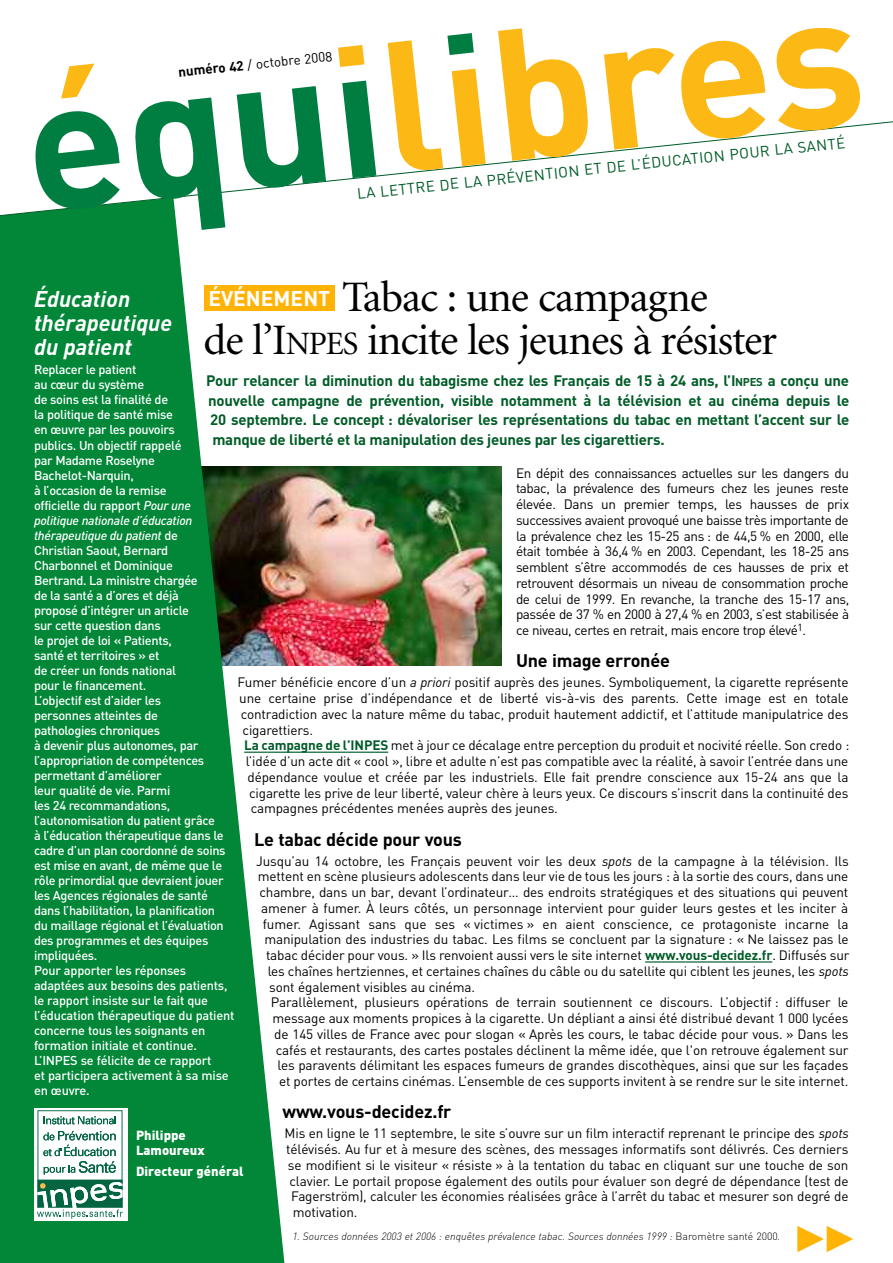
<style>
.page{position:relative;width:893px;height:1263px;background:#fff}
.page>*{position:absolute;margin:0;border:0;box-sizing:border-box;transform-origin:0 0}
.t1{font:43.5px/43.5px "Minion";letter-spacing:-.025em;color:#000}
.t2{font:italic 700 22.5px/24px "DIN";color:#fff}
.t3{font:700 21px "DIN";color:#fff}
.t4{font:700 18px "DIN";letter-spacing:-.01em;color:#000}
.t5{font:700 15px/19.5px "DIN";letter-spacing:-.015em;color:#015c28;text-align:justify}
.t6{font:15px "DIN";color:#015c28}
.t7{font:13.5px/15.8px "DIN";letter-spacing:-.01em;color:#000;text-align:justify}
.t8{font:900 13.05px/15.3px "DIN";color:#fff}
.t9{font:500 12.75px/15px "DIN";letter-spacing:-.025em;color:#fff}
.t10{font:italic 300 10.5px "DIN";color:#000}
.s1{font-weight:700}
.s2{font-size:32.7px}
.s3{font-size:11.25px}
.s4{font-style:italic}
.s5{font-weight:700;color:#015c28}
.s6{font-style:normal}
</style>
<div class="page">
<hr style="left:268px;top:752px;width:79px;height:1px;background:#015c28">
<hr style="left:347px;top:752px;width:41px;height:1px;background:#015c28">
<hr style="left:645px;top:961px;width:30px;height:1px;background:#015c28">
<hr style="left:686px;top:961px;width:86px;height:1px;background:#015c28">
<img style="left:285px;top:467px;width:216px;height:199px">
<div style="left:204px;top:285px;width:131px;height:26px;background:#ffb305"></div>
<svg style="left:0;top:216px;width:285px;height:1047px;background:#2a9452"></svg>
<svg style="left:0;top:119px;width:893px;height:97px"></svg>
<svg style="left:33px;top:111px;width:87px;height:100px"></svg>
<svg style="left:134px;top:97px;width:91px;height:133px"></svg>
<svg style="left:237px;top:86px;width:89px;height:102px"></svg>
<svg style="left:342px;top:81px;width:34px;height:97px"></svg>
<svg style="left:498px;top:28px;width:92px;height:133px"></svg>
<svg style="left:604px;top:40px;width:161px;height:110px"></svg>
<svg style="left:61px;top:64px;width:33px;height:35px"></svg>
<svg style="left:388px;top:33px;width:98px;height:139px"></svg>
<svg style="left:338px;top:45px;width:26px;height:22px"></svg>
<svg style="left:774px;top:27px;width:88px;height:104px"></svg>
<div style="left:34px;top:1108px;width:94px;height:112px;background:#fff"></div>
<svg style="left:37px;top:1110px;width:86px;height:109px"></svg>
<p class="t7" style="left:177px;top:65px;width:156px;rotate:-6deg"><span class="s1">numéro 42</span> / octobre 2008</p>
<p class="t6" style="left:356px;top:185px;width:492px;rotate:-6deg">LA LETTRE DE LA PRÉVENTION ET DE L’ÉDUCATION POUR LA SANTÉ</p>
<h1 class="t1" style="left:204px;top:278px;width:575px;text-indent:138px">Tabac : une campagne<br>de l’I<span class="s2">NPES</span> incite les jeunes à résister</h1>
<p class="t5" style="left:206px;top:371px;width:645px">Pour relancer la diminution du tabagisme chez les Français de 15 à 24 ans, l’I<span class="s3">NPES</span> a conçu une nouvelle campagne de prévention, visible notamment à la télévision et au cinéma depuis le 20 septembre. Le concept : dévaloriser les représentations du tabac en mettant l’accent sur le manque de liberté et la manipulation des jeunes par les cigarettiers.</p>
<p class="t7" style="left:516px;top:465px;width:335px">En dépit des connaissances actuelles sur les dangers du tabac, la prévalence des fumeurs chez les jeunes reste élevée. Dans un premier temps, les hausses de prix successives avaient provoqué une baisse très importante de la prévalence chez les 15-25 ans : de 44,5 % en 2000, elle était tombée à 36,4 % en 2003. Cependant, les 18-25 ans semblent s’être accommodés de ces hausses de prix et retrouvent désormais un niveau de consommation proche de celui de 1999. En revanche, la tranche des 15-17 ans, passée de 37 % en 2000 à 27,4 % en 2003, s’est stabilisée à ce niveau, certes en retrait, mais encore trop élevé<sup>1</sup>.</p>
<h3 class="t4" style="left:516px;top:651px;width:155px">Une image erronée</h3>
<p class="t7" style="left:238px;top:675px;width:612px">Fumer bénéficie encore d’un <span class="s4">a priori</span> positif auprès des jeunes. Symboliquement, la cigarette représente</p>
<p class="t7" style="left:239px;top:690px;width:611px">une certaine prise d’indépendance et de liberté vis-à-vis des parents. Cette image est en totale</p>
<p class="t7" style="left:241px;top:706px;width:609px">contradiction avec la nature même du tabac, produit hautement addictif, et l’attitude manipulatrice des</p>
<p class="t7" style="left:243px;top:722px;width:72px">cigarettiers.</p>
<p class="t7" style="left:244px;top:738px;width:607px"><span class="s5">La campagne de l’INPES</span> met à jour ce décalage entre perception du produit et nocivité réelle. Son credo :</p>
<p class="t7" style="left:246px;top:753px;width:604px">l’idée d’un acte dit « cool », libre et adulte n’est pas compatible avec la réalité, à savoir l’entrée dans une</p>
<p class="t7" style="left:247px;top:769px;width:602px">dépendance voulue et créée par les industriels. Elle fait prendre conscience aux 15-24 ans que la</p>
<p class="t7" style="left:249px;top:785px;width:601px">cigarette les prive de leur liberté, valeur chère à leurs yeux. Ce discours s’inscrit dans la continuité des</p>
<p class="t7" style="left:251px;top:801px;width:309px">campagnes précédentes menées auprès des jeunes.</p>
<h3 class="t4" style="left:254px;top:829px;width:209px">Le tabac décide pour vous</h3>
<p class="t7" style="left:256px;top:853px;width:594px">Jusqu’au 14 octobre, les Français peuvent voir les deux <span class="s4">spots</span> de la campagne à la télévision. Ils</p>
<p class="t7" style="left:258px;top:869px;width:592px">mettent en scène plusieurs adolescents dans leur vie de tous les jours : à la sortie des cours, dans une</p>
<p class="t7" style="left:259px;top:885px;width:590px">chambre, dans un bar, devant l’ordinateur… des endroits stratégiques et des situations qui peuvent</p>
<p class="t7" style="left:261px;top:900px;width:589px">amener à fumer. À leurs côtés, un personnage intervient pour guider leurs gestes et les inciter à</p>
<p class="t7" style="left:263px;top:916px;width:587px">fumer. Agissant sans que ses « victimes » en aient conscience, ce protagoniste incarne la</p>
<p class="t7" style="left:264px;top:932px;width:586px">manipulation des industries du tabac. Les films se concluent par la signature : « Ne laissez pas le</p>
<p class="t7" style="left:266px;top:948px;width:585px">tabac décider pour vous. » Ils renvoient aussi vers le site internet <span class="s5">www.vous-decidez.fr</span>. Diffusés sur</p>
<p class="t7" style="left:268px;top:963px;width:583px">les chaînes hertziennes, et certaines chaînes du câble ou du satellite qui ciblent les jeunes, les <span class="s4">spots</span></p>
<p class="t7" style="left:269px;top:979px;width:207px">sont également visibles au cinéma.</p>
<p class="t7" style="left:271px;top:995px;width:579px">Parallèlement, plusieurs opérations de terrain soutiennent ce discours. L’objectif : diffuser le</p>
<p class="t7" style="left:273px;top:1011px;width:577px">message aux moments propices à la cigarette. Un dépliant a ainsi été distribué devant 1 000 lycées</p>
<p class="t7" style="left:274px;top:1026px;width:576px">de 145 villes de France avec pour slogan « Après les cours, le tabac décide pour vous. » Dans les</p>
<p class="t7" style="left:276px;top:1042px;width:574px">cafés et restaurants, des cartes postales déclinent la même idée, que l'on retrouve également sur</p>
<p class="t7" style="left:277px;top:1058px;width:572px">les paravents délimitant les espaces fumeurs de grandes discothèques, ainsi que sur les façades</p>
<p class="t7" style="left:279px;top:1074px;width:571px">et portes de certains cinémas. L’ensemble de ces supports invitent à se rendre sur le site internet.</p>
<h3 class="t4" style="left:283px;top:1102px;width:170px">www.vous-decidez.fr</h3>
<p class="t7" style="left:285px;top:1126px;width:566px">Mis en ligne le 11 septembre, le site s’ouvre sur un film interactif reprenant le principe des <span class="s4">spots</span></p>
<p class="t7" style="left:286px;top:1142px;width:564px">télévisés. Au fur et à mesure des scènes, des messages informatifs sont délivrés. Ces derniers</p>
<p class="t7" style="left:288px;top:1157px;width:562px">se modifient si le visiteur « résiste » à la tentation du tabac en cliquant sur une touche de son</p>
<p class="t7" style="left:290px;top:1173px;width:561px">clavier. Le portail propose également des outils pour évaluer son degré de dépendance (test de</p>
<p class="t7" style="left:291px;top:1189px;width:559px">Fagerström), calculer les économies réalisées grâce à l’arrêt du tabac et mesurer son degré de</p>
<p class="t7" style="left:293px;top:1205px;width:66px">motivation.</p>
<h2 class="t2" style="left:34px;top:289px;width:98px">Éducation</h2>
<h3 class="t3" style="left:208px;top:286px;width:123px">ÉVÉNEMENT</h3>
<h2 class="t2" style="left:34px;top:313px;width:140px">thérapeutique du patient</h2>
<p class="t9" style="left:34px;top:363px;width:202px">Replacer le patient<br>au cœur du système<br>de soins est la finalité de<br>la politique de santé mise<br>en œuvre par les pouvoirs<br>publics. Un objectif rappelé<br>par Madame Roselyne<br>Bachelot-Narquin,<br>à l’occasion de la remise<br>officielle du rapport <span class="s4">Pour une politique nationale d’éducation thérapeutique du patient</span> de<br>Christian Saout, Bernard<br>Charbonnel et Dominique<br>Bertrand. La ministre chargée<br>de la santé a d’ores et déjà<br>proposé d’intégrer un article<br>sur cette question dans<br>le projet de loi « Patients,<br>santé et territoires » et<br>de créer un fonds national<br>pour le financement.<br>L’objectif est d’aider les<br>personnes atteintes de<br>pathologies chroniques<br>à devenir plus autonomes, par l’appropriation de compétences permettant d’améliorer<br>leur qualité de vie. Parmi<br>les 24 recommandations, l’autonomisation du patient grâce<br>à l’éducation thérapeutique dans le cadre d’un plan coordonné de soins est mise en avant, de même que le rôle primordial que devraient jouer les Agences régionales de santé dans l’habilitation, la planification<br>du maillage régional et l’évaluation des programmes et des équipes impliquées.<br>Pour apporter les réponses adaptées aux besoins des patients, le rapport insiste sur le fait que l’éducation thérapeutique du patient concerne tous les soignants en formation initiale et continue.<br>L’INPES se félicite de ce rapport<br>et participera activement à sa mise en œuvre.</p>
<p class="t8" style="left:136px;top:1127px;width:70px">Philippe<br>Lamoureux</p>
<p class="t8" style="left:136px;top:1163px;width:109px">Directeur général</p>
<p class="t10" style="left:292px;top:1232px;width:490px">1. Sources données 2003 et 2006 : enquêtes prévalence tabac. Sources données 1999 : <span class="s6">Baromètre santé 2000</span>.</p>
</div>
